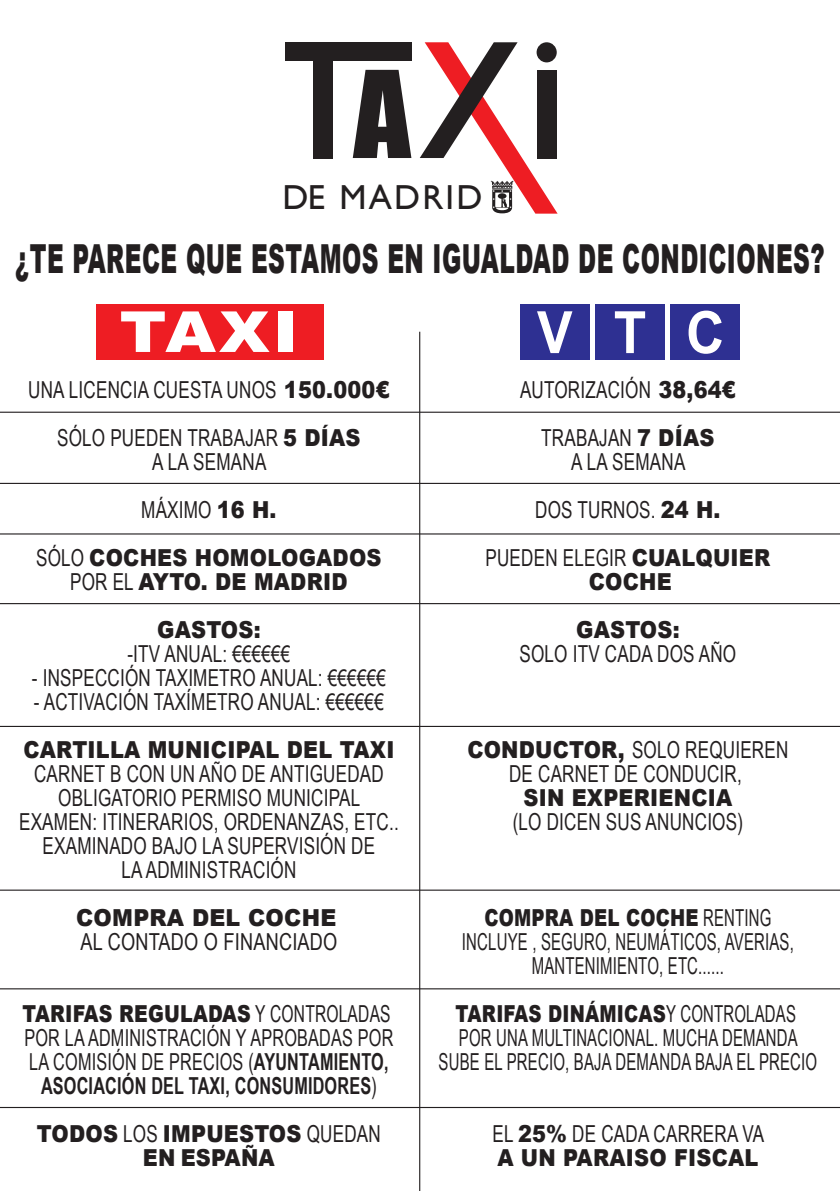
<style>
.page{position:relative;width:840px;height:1191px;background:#fff}
.page>*{position:absolute;margin:0;border:0;box-sizing:border-box;transform-origin:0 0}
.t1{font:700 58.4px "Arial Narrow";color:#fff;scale:1.11 1}
.t2{font:900 56.6px "Arial";color:#fff;scale:1.14 1}
.t3{font:900 40px "Arial";letter-spacing:.02em;color:#231f20;scale:.58 1}
.t4{font:34.6px "Gill Sans";letter-spacing:.065em;color:#231f20}
.t5{font:23.4px/48px "Arial Narrow";letter-spacing:.01em;color:#231f20;text-align:center;scale:.89 1}
.t6{font:900 23.4px/24px "Arial";letter-spacing:.01em;color:#231f20;text-align:center;scale:.89 1}
.t7{font:23.4px/24px "Arial Narrow";letter-spacing:.01em;color:#231f20;text-align:center;scale:.78 1}
.t8{font:23.4px/24px "Arial Narrow";letter-spacing:.01em;color:#231f20;text-align:center;scale:.84 1}
.t9{font:900 23.4px "Arial";letter-spacing:.01em;color:#231f20;scale:.78 1}
.t10{font:900 23.4px "Arial";letter-spacing:.01em;color:#231f20;scale:.81 1}
.t11{font:23.4px "Arial Narrow";letter-spacing:.01em;color:#231f20;scale:.94 1}
.t12{font:900 23.4px "Arial";letter-spacing:.01em;color:#231f20;scale:.94 1}
.s1{font-family:"Arial";font-weight:900}
.s2{font-family:"Arial Narrow";font-weight:400}
.s3{font-weight:700}
</style>
<div class="page">
<div style="left:285px;top:42px;width:126px;height:19px;background:#231f20"></div>
<div style="left:313px;top:45px;width:20px;height:114px;background:#231f20"></div>
<svg style="left:352px;top:70px;width:59px;height:88px"></svg>
<svg style="left:419px;top:42px;width:138px;height:172px"></svg>
<hr style="left:419px;top:332px;width:1px;height:859px;background:#231f20">
<hr style="left:0;top:412px;width:839px;height:1px;background:#231f20">
<hr style="left:0;top:483px;width:839px;height:1px;background:#231f20">
<hr style="left:0;top:533px;width:839px;height:1px;background:#231f20">
<hr style="left:0;top:603px;width:839px;height:1px;background:#231f20">
<hr style="left:0;top:726px;width:839px;height:1px;background:#231f20">
<hr style="left:0;top:889px;width:839px;height:1px;background:#231f20">
<hr style="left:0;top:988px;width:839px;height:1px;background:#231f20">
<hr style="left:0;top:1107px;width:839px;height:1px;background:#231f20">
<div style="left:520px;top:304px;width:69px;height:56px;background:#2e3092"></div>
<div style="left:96px;top:304px;width:227px;height:56px;background:#ee1d23"></div>
<div style="left:595px;top:304px;width:69px;height:56px;background:#2e3092"></div>
<div style="left:670px;top:304px;width:69px;height:56px;background:#2e3092"></div>
<h3 class="t4" style="left:282px;top:177px;width:201px">DE MADRID</h3>
<h3 class="t3" style="left:15px;top:229px;width:1396px">¿TE PARECE QUE ESTAMOS EN IGUALDAD DE CONDICIONES?</h3>
<h2 class="t2" style="left:120px;top:291px;width:158px">TAXI</h2>
<h1 class="t1" style="left:536px;top:288px;width:170px">VTC</h1>
<p class="t5" style="left:28px;top:365px;width:407px">UNA LICENCIA CUESTA UNOS <span class="s1">150.000€<br></span>SÓLO PUEDEN TRABAJAR <span class="s1">5 DÍAS</span></p>
<p class="t5" style="left:141px;top:437px;width:153px">A LA SEMANA<br>MÁXIMO <span class="s1">16 H.</span></p>
<p class="t6" style="left:36px;top:545px;width:389px"><span class="s2">SÓLO</span> COCHES HOMOLOGADOS<br><span class="s2">POR EL</span> AYTO. DE MADRID</p>
<p class="t6" style="left:157px;top:617px;width:118px">GASTOS:</p>
<p class="t5" style="left:127px;top:629px;width:184px">-ITV ANUAL: €€€€€€</p>
<p class="t5" style="left:32px;top:653px;width:399px">- INSPECCIÓN TAXIMETRO ANUAL: €€€€€€</p>
<p class="t5" style="left:34px;top:677px;width:394px">- ACTIVACIÓN TAXÍMETRO ANUAL: €€€€€€</p>
<p class="t6" style="left:23px;top:737px;width:418px">CARTILLA MUNICIPAL DEL TAXI</p>
<p class="t5" style="left:19px;top:761px;width:428px;line-height:24px">CARNET B CON UN AÑO DE ANTIGUEDAD<br>OBLIGATORIO PERMISO MUNICIPAL<br>EXAMEN: ITINERARIOS, ORDENANZAS, ETC..<br>EXAMINADO BAJO LA SUPERVISIÓN DE<br>LA ADMINISTRACIÓN</p>
<p class="t12" style="left:76px;top:900px;width:278px">COMPRA DEL COCHE</p>
<p class="t11" style="left:80px;top:924px;width:275px">AL CONTADO O FINANCIADO</p>
<p class="t5" style="left:519px;top:365px;width:244px">AUTORIZACIÓN <span class="s1">38,64€<br></span>TRABAJAN <span class="s1">7 DÍAS</span></p>
<p class="t5" style="left:485px;top:437px;width:321px">A LA SEMANA<br>DOS TURNOS. <span class="s1">24 H.<br></span>PUEDEN ELEGIR <span class="s1">CUALQUIER</span></p>
<p class="t6" style="left:575px;top:557px;width:118px;line-height:48px">COCHE<br>GASTOS:</p>
<p class="t5" style="left:519px;top:629px;width:245px">SOLO ITV CADA DOS AÑO</p>
<p class="t5" style="left:467px;top:737px;width:362px;line-height:24px"><span class="s1">CONDUCTOR,</span> SOLO REQUIEREN<br>DE CARNET DE CONDUCIR,</p>
<p class="t6" style="left:523px;top:785px;width:236px">SIN EXPERIENCIA</p>
<p class="t5" style="left:512px;top:797px;width:260px">(LO DICEN SUS ANUNCIOS)</p>
<p class="t9" style="left:484px;top:900px;width:369px">COMPRA DEL COCHE <span class="s2">RENTING</span></p>
<p class="t7" style="left:461px;top:929px;width:427px">INCLUYE , SEGURO, NEUMÁTICOS, AVERIAS,<br>MANTENIMIENTO, ETC......</p>
<p class="t9" style="left:455px;top:996px;width:438px">TARIFAS DINÁMICAS<span class="s2">Y CONTROLADAS</span></p>
<p class="t7" style="left:438px;top:1025px;width:486px">POR UNA MULTINACIONAL. MUCHA DEMANDA<br>SUBE EL PRECIO, BAJA DEMANDA BAJA EL PRECIO</p>
<p class="t10" style="left:23px;top:996px;width:455px">TARIFAS REGULADAS <span class="s2">Y CONTROLADAS</span></p>
<p class="t8" style="left:24px;top:1025px;width:440px">POR LA ADMINISTRACIÓN Y APROBADAS POR<br>LA COMISIÓN DE PRECIOS (<span class="s3">AYUNTAMIENTO,<br>ASOCIACIÓN DEL TAXI, CONSUMIDORES</span>)</p>
<p class="t6" style="left:37px;top:1121px;width:387px">TODOS <span class="s2">LOS</span> IMPUESTOS <span class="s2">QUEDAN<br></span>EN ESPAÑA</p>
<p class="t5" style="left:492px;top:1109px;width:307px">EL <span class="s1">25%</span> DE CADA CARRERA VA</p>
<p class="t6" style="left:497px;top:1145px;width:295px">A UN PARAISO FISCAL</p>
</div>
